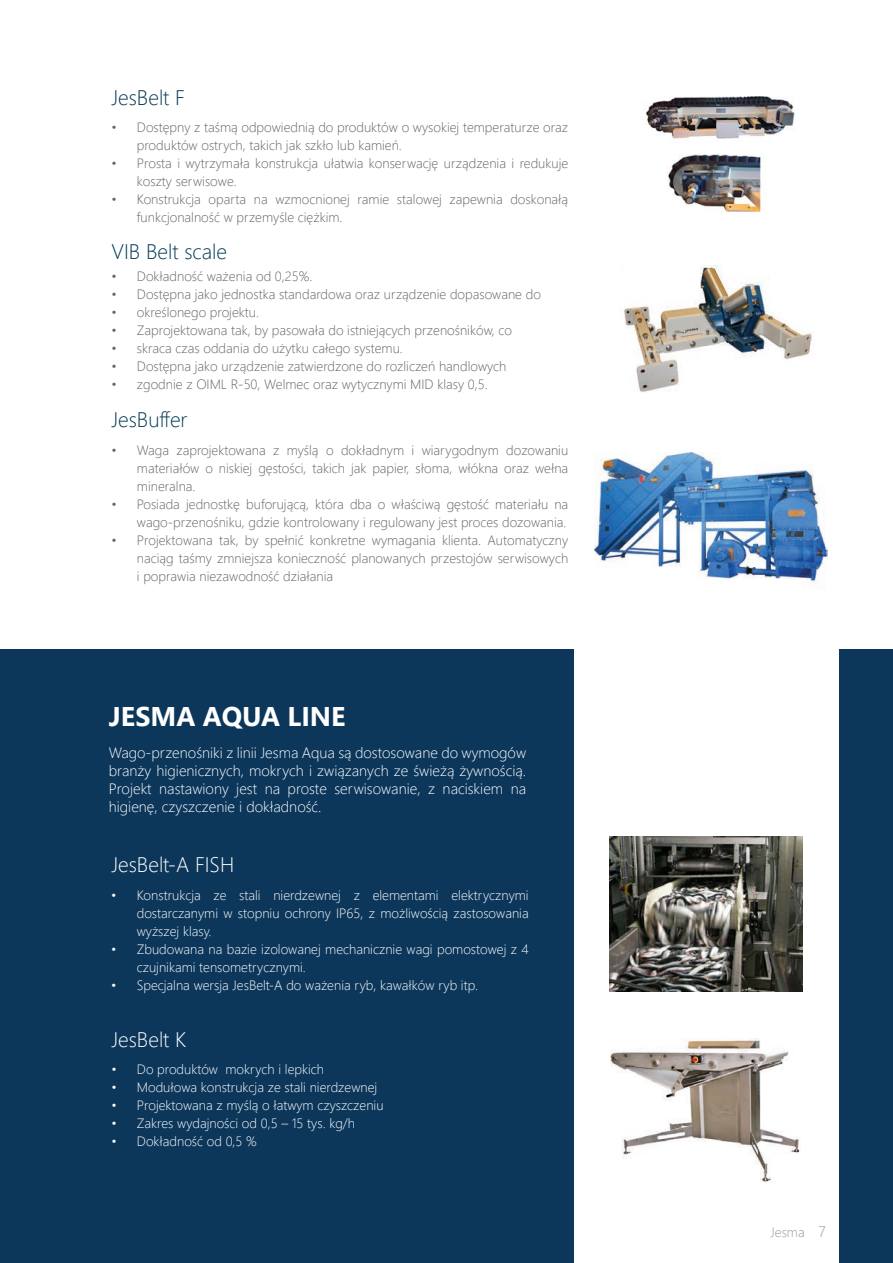
<style>
.page{position:relative;width:893px;height:1263px;background:#fff}
.page>*{position:absolute;margin:0;border:0;box-sizing:border-box;transform-origin:0 0}
.norm12{font:700 27px "Segoe UI";color:#fff}
.n14_blue{font:300 21px "Segoe UI";color:#013954}
.n14_blue-2{font:300 21px "Segoe UI";color:#fff}
.podpisy_kolo_ikon{font:300 15px/18px "Segoe UI";color:#fff;text-align:justify}
.t1{font:300 15px "Segoe UI";color:#939598}
.t2{font:300 13.5px/18px "Segoe UI";color:#636366}
.t3{font:300 13.5px/18px "Segoe UI";color:#fff;text-align:justify}
.t4{font:300 13.5px "Segoe UI";color:#939598}
</style>
<div class="page">
<div style="left:0;top:649px;width:893px;height:614px;background:#0c375b"></div>
<div style="left:574px;top:631px;width:264px;height:632px;background:#fff"></div>
<img style="left:610px;top:1038px;width:190px;height:144px">
<img style="left:595px;top:452px;width:232px;height:132px">
<img style="left:621px;top:265px;width:192px;height:128px">
<img style="left:644px;top:96px;width:151px;height:117px">
<img style="left:610px;top:837px;width:193px;height:155px">
<p class="n14_blue" style="left:111px;top:77px;width:75px">JesBelt F</p>
<p class="t2" style="left:137px;top:117px;width:433px;text-indent:-26px">• Dostępny z taśmą odpowiednią do produktów o wysokiej temperaturze oraz produktów ostrych, takich jak szkło lub kamień.</p>
<p class="t2" style="left:137px;top:153px;width:433px;text-indent:-26px">• Prosta i wytrzymała konstrukcja ułatwia konserwację urządzenia i redukuje koszty serwisowe.</p>
<p class="t2" style="left:137px;top:189px;width:433px;text-indent:-26px">• Konstrukcja oparta na wzmocnionej ramie stalowej zapewnia doskonałą funkcjonalność w przemyśle ciężkim.</p>
<p class="n14_blue" style="left:111px;top:232px;width:117px">VIB Belt scale</p>
<p class="t2" style="left:111px;top:266px;width:202px">• Dokładność ważenia od 0,25%.</p>
<p class="t2" style="left:111px;top:284px;width:431px">• Dostępna jako jednostka standardowa oraz urządzenie dopasowane do</p>
<p class="t2" style="left:111px;top:302px;width:149px">• określonego projektu.</p>
<p class="t2" style="left:111px;top:320px;width:402px">• Zaprojektowana tak, by pasowała do istniejących przenośników, co</p>
<p class="t2" style="left:111px;top:338px;width:293px">• skraca czas oddania do użytku całego systemu.</p>
<p class="t2" style="left:111px;top:356px;width:397px">• Dostępna jako urządzenie zatwierdzone do rozliczeń handlowych</p>
<p class="t2" style="left:111px;top:374px;width:378px">• zgodnie z OIML R-50, Welmec oraz wytycznymi MID klasy 0,5.</p>
<p class="n14_blue" style="left:111px;top:399px;width:78px">JesBuffer</p>
<p class="t2" style="left:137px;top:439px;width:433px;text-align:justify;text-indent:-26px">• Waga zaprojektowana z myślą o dokładnym i wiarygodnym dozowaniu materiałów o niskiej gęstości, takich jak papier, słoma, włókna oraz wełna mineralna.</p>
<p class="t2" style="left:111px;top:493px;width:458px;text-align:right">• Posiada jednostkę buforującą, która dba o właściwą gęstość materiału na wago-przenośniku, gdzie kontrolowany i regulowany jest proces dozowania.</p>
<p class="t2" style="left:137px;top:529px;width:433px;text-align:justify;text-indent:-26px">• Projektowana tak, by spełnić konkretne wymagania klienta. Automatyczny naciąg taśmy zmniejsza konieczność planowanych przestojów serwisowych i poprawia niezawodność działania</p>
<p class="norm12" style="left:109px;top:691px;width:238px">JESMA AQUA LINE</p>
<p class="podpisy_kolo_ikon" style="left:109px;top:742px;width:419px">Wago-przenośniki z linii Jesma Aqua są dostosowane do wymogów branży higienicznych, mokrych i związanych ze świeżą żywnością.<br>Projekt nastawiony jest na proste serwisowanie, z naciskiem na higienę, czyszczenie i dokładność.</p>
<p class="n14_blue-2" style="left:111px;top:845px;width:124px">JesBelt-A FISH</p>
<p class="t3" style="left:137px;top:885px;width:393px;text-indent:-26px">• Konstrukcja ze stali nierdzewnej z elementami elektrycznymi dostarczanymi w stopniu ochrony IP65, z możliwością zastosowania wyższej klasy.</p>
<p class="t3" style="left:137px;top:939px;width:393px;text-indent:-26px">• Zbudowana na bazie izolowanej mechanicznie wagi pomostowej z 4 czujnikami tensometrycznymi.</p>
<p class="t3" style="left:111px;top:975px;width:368px">• Specjalna wersja JesBelt-A do ważenia ryb, kawałków ryb itp.</p>
<p class="n14_blue-2" style="left:111px;top:1019px;width:76px">JesBelt K</p>
<p class="t3" style="left:111px;top:1059px;width:214px">• Do produktów mokrych i lepkich</p>
<p class="t3" style="left:111px;top:1077px;width:267px">• Modułowa konstrukcja ze stali nierdzewnej</p>
<p class="t3" style="left:111px;top:1095px;width:274px">• Projektowana z myślą o łatwym czyszczeniu</p>
<p class="t3" style="left:111px;top:1113px;width:245px">• Zakres wydajności od 0,5 – 15 tys. kg/h</p>
<p class="t3" style="left:111px;top:1131px;width:147px">• Dokładność od 0,5 %</p>
<p class="t4" style="left:770px;top:1219px;width:36px">Jesma</p>
<p class="t1" style="left:819px;top:1217px;width:9px">7</p>
</div>
